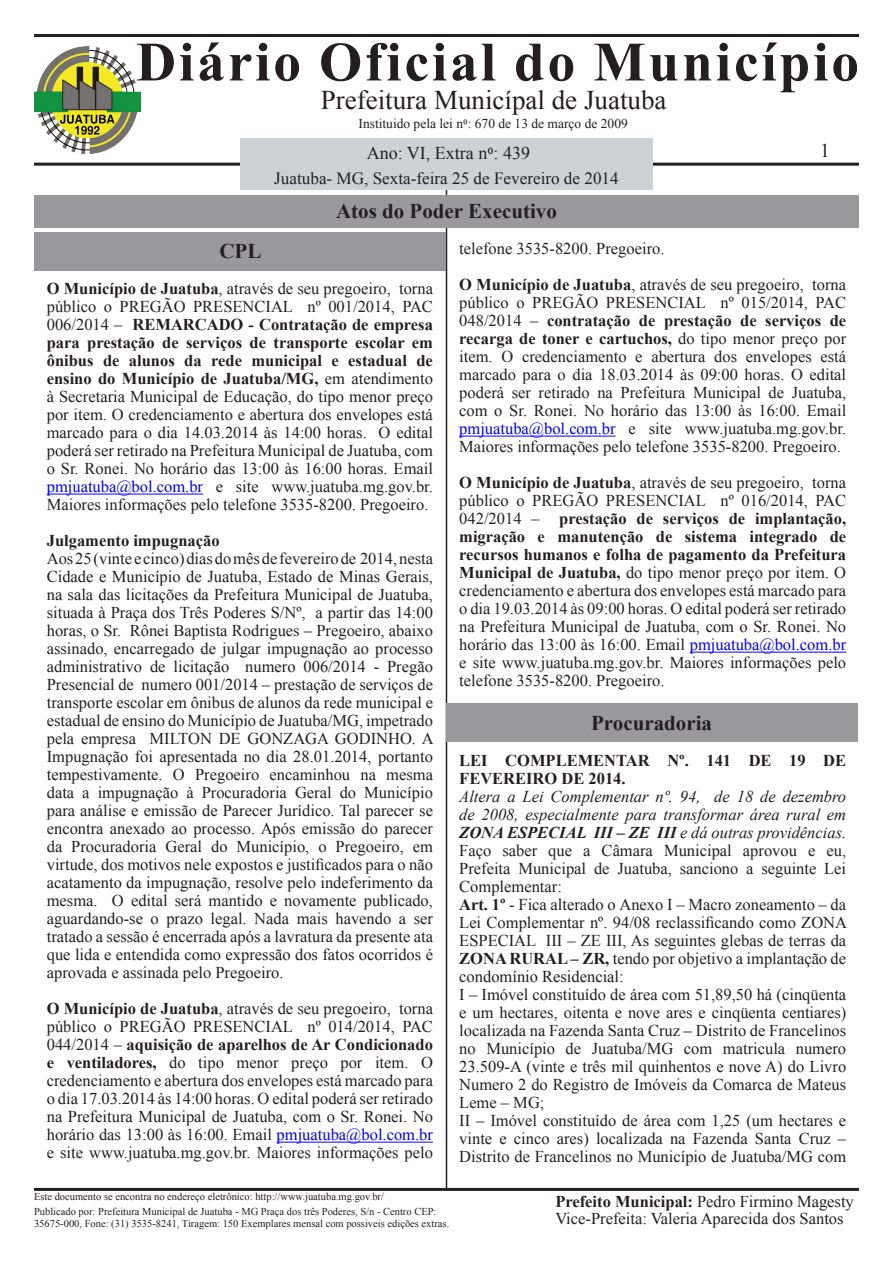
<style>
.page{position:relative;width:893px;height:1263px;background:#fff}
.page>*{position:absolute;margin:0;border:0;box-sizing:border-box;transform-origin:0 0}
.t1{font:700 55.5px "Times New Roman";letter-spacing:.05em;color:#231f20}
.t2{font:27px "Times New Roman";color:#231f20}
.t3{font:700 21px "Times New Roman";color:#231f20}
.t4{font:19.5px "Times New Roman";color:#231f20}
.t5{font:18px "Times New Roman";color:#231f20}
.t6{font:17.1px "Times New Roman";color:#231f20}
.Body_Text{font:16.5px/18px "Times New Roman";color:#231f20;text-align:justify}
.Default{font:italic 16.5px/18px "Times New Roman";color:#231f20;text-align:justify}
.Default-2{font:16.5px/18px "Times New Roman";color:#231f20;text-align:justify}
.Corpo_de_texto{font:700 16.5px/18px "Times New Roman";color:#231f20}
.t7{font:13.5px "Times New Roman";color:#231f20}
.t8{font:10.5px/14.7px "Times New Roman";color:#231f20}
.s1{font-family:"Minion Pro"}
.s2{font-weight:700}
.s3{color:#00f}
</style>
<div class="page">
<hr style="left:34px;top:163px;width:825px;height:3px;background:#231f20">
<hr style="left:34px;top:1188px;width:825px;height:3px;background:#231f20">
<div style="left:240px;top:138px;width:413px;height:52px;background:#ced2d7"></div>
<hr style="left:34px;top:34px;width:825px;height:3px;background:#231f20">
<img style="left:34px;top:47px;width:106px;height:106px">
<hr style="left:446px;top:190px;width:1px;height:1000px;background:#231f20">
<div style="left:34px;top:195px;width:825px;height:32px;background:#99989a"></div>
<div style="left:34px;top:232px;width:412px;height:38px;background:#99989a"></div>
<div style="left:446px;top:704px;width:411px;height:38px;background:#99989a"></div>
<hr style="left:47px;top:494px;width:156px;height:1px;background:#00f">
<hr style="left:277px;top:1142px;width:156px;height:1px;background:#00f">
<hr style="left:459px;top:436px;width:157px;height:1px;background:#00f">
<hr style="left:690px;top:652px;width:156px;height:1px;background:#00f">
<h1 class="t1" style="left:136px;top:22px;width:724px">Diário Oficial do Município</h1>
<h2 class="t2" style="left:321px;top:81px;width:347px">Prefeitura Municípal de Juatuba</h2>
<p class="t7" style="left:358px;top:114px;width:271px">Instituido pela lei n<span class="s1">0</span>: 670 de 13 de março de 2009</p>
<p class="t5" style="left:367px;top:140px;width:165px">Ano: VI, Extra n<span class="s1">0</span>: 439</p>
<p class="t4" style="left:820px;top:137px;width:11px">1</p>
<p class="t6" style="left:274px;top:166px;width:346px">Juatuba- MG, Sexta-feira 25 de Fevereiro de 2014</p>
<p class="t3" style="left:336px;top:196px;width:222px">Atos do Poder Executivo</p>
<p class="t3" style="left:219px;top:236px;width:43px">CPL</p>
<p class="Body_Text" style="left:47px;top:279px;width:388px"><span class="s2">O Município de Juatuba</span>, através de seu pregoeiro, torna público o PREGÃO PRESENCIAL nº 001/2014, PAC 006/2014 – <span class="s2">REMARCADO - Contratação de empresa para prestação de serviços de transporte escolar em ônibus de alunos da rede municipal e estadual de ensino do Município de Juatuba/MG,</span> em atendimento à Secretaria Municipal de Educação, do tipo menor preço por item. O credenciamento e abertura dos envelopes está marcado para o dia 14.03.2014 às 14:00 horas. O edital poderá ser retirado na Prefeitura Municipal de Juatuba, com o Sr. Ronei. No horário das 13:00 às 16:00 horas. Email <span class="s3">pmjuatuba@bol.com.br</span> e site www.juatuba.mg.gov.br.<br>Maiores informações pelo telefone 3535-8200. Pregoeiro.</p>
<p class="Corpo_de_texto" style="left:47px;top:531px;width:174px">Julgamento impugnação</p>
<p class="Body_Text" style="left:47px;top:549px;width:389px">Aos 25 (vinte e cinco) dias do mês de fevereiro de 2014, nesta Cidade e Município de Juatuba, Estado de Minas Gerais, na sala das licitações da Prefeitura Municipal de Juatuba, situada à Praça dos Três Poderes S/Nº, a partir das 14:00 horas, o Sr. Rônei Baptista Rodrigues – Pregoeiro, abaixo assinado, encarregado de julgar impugnação ao processo administrativo de licitação numero 006/2014 - Pregão Presencial de numero 001/2014 – prestação de serviços de transporte escolar em ônibus de alunos da rede municipal e estadual de ensino do Município de Juatuba/MG, impetrado pela empresa MILTON DE GONZAGA GODINHO. A Impugnação foi apresentada no dia 28.01.2014, portanto tempestivamente. O Pregoeiro encaminhou na mesma data a impugnação à Procuradoria Geral do Município para análise e emissão de Parecer Jurídico. Tal parecer se encontra anexado ao processo. Após emissão do parecer da Procuradoria Geral do Município, o Pregoeiro, em virtude, dos motivos nele expostos e justificados para o não acatamento da impugnação, resolve pelo indeferimento da mesma. O edital será mantido e novamente publicado, aguardando-se o prazo legal. Nada mais havendo a ser tratado a sessão é encerrada após a lavratura da presente ata que lida e entendida como expressão dos fatos ocorridos é aprovada e assinada pelo Pregoeiro.</p>
<p class="Body_Text" style="left:47px;top:999px;width:388px"><span class="s2">O Município de Juatuba</span>, através de seu pregoeiro, torna público o PREGÃO PRESENCIAL nº 014/2014, PAC 044/2014 – <span class="s2">aquisição de aparelhos de Ar Condicionado e ventiladores,</span> do tipo menor preço por item. O credenciamento e abertura dos envelopes está marcado para o dia 17.03.2014 às 14:00 horas. O edital poderá ser retirado na Prefeitura Municipal de Juatuba, com o Sr. Ronei. No horário das 13:00 às 16:00. Email <span class="s3">pmjuatuba@bol.com.br </span>e site www.juatuba.mg.gov.br. Maiores informações pelo</p>
<p class="Body_Text" style="left:459px;top:239px;width:207px">telefone 3535-8200. Pregoeiro.</p>
<p class="Body_Text" style="left:459px;top:275px;width:388px"><span class="s2">O Município de Juatuba</span>, através de seu pregoeiro, torna público o PREGÃO PRESENCIAL nº 015/2014, PAC 048/2014 – <span class="s2">contratação de prestação de serviços de recarga de toner e cartuchos,</span> do tipo menor preço por item. O credenciamento e abertura dos envelopes está marcado para o dia 18.03.2014 às 09:00 horas. O edital poderá ser retirado na Prefeitura Municipal de Juatuba, com o Sr. Ronei. No horário das 13:00 às 16:00. Email <span class="s3">pmjuatuba@bol.com.br</span> e site www.juatuba.mg.gov.br.<br>Maiores informações pelo telefone 3535-8200. Pregoeiro.</p>
<p class="Body_Text" style="left:459px;top:473px;width:388px"><span class="s2">O Município de Juatuba</span>, através de seu pregoeiro, torna público o PREGÃO PRESENCIAL nº 016/2014, PAC 042/2014 – <span class="s2">prestação de serviços de implantação, migração e manutenção de sistema integrado de recursos humanos e folha de pagamento da Prefeitura Municipal de Juatuba,</span> do tipo menor preço por item. O credenciamento e abertura dos envelopes está marcado para o dia 19.03.2014 às 09:00 horas. O edital poderá ser retirado na Prefeitura Municipal de Juatuba, com o Sr. Ronei. No horário das 13:00 às 16:00. Email <span class="s3">pmjuatuba@bol.com.br </span>e site www.juatuba.mg.gov.br. Maiores informações pelo telefone 3535-8200. Pregoeiro.</p>
<p class="t3" style="left:591px;top:708px;width:122px">Procuradoria</p>
<p class="Corpo_de_texto" style="left:459px;top:750px;width:388px">LEI COMPLEMENTAR Nº. 141 DE 19 DE<br>FEVEREIRO DE 2014.</p>
<p class="Default" style="left:459px;top:787px;width:388px">Altera a Lei Complementar nº. 94, de 18 de dezembro de 2008, especialmente para transformar área rural em <span class="s2">ZONA ESPECIAL III – ZE III</span> e dá outras providências.</p>
<p class="Default-2" style="left:459px;top:841px;width:388px">Faço saber que a Câmara Municipal aprovou e eu, Prefeita Municipal de Juatuba, sanciono a seguinte Lei Complementar:</p>
<p class="Body_Text" style="left:459px;top:895px;width:389px"><span class="s2">Art. 1º</span> - Fica alterado o Anexo I – Macro zoneamento – da Lei Complementar nº. 94/08 reclassificando como ZONA ESPECIAL III – ZE III, As seguintes glebas de terras da <span class="s2">ZONA RURAL – ZR,</span> tendo por objetivo a implantação de condomínio Residencial:</p>
<p class="Body_Text" style="left:459px;top:985px;width:388px">I – Imóvel constituído de área com 51,89,50 há (cinqüenta e um hectares, oitenta e nove ares e cinqüenta centiares) localizada na Fazenda Santa Cruz – Distrito de Francelinos no Município de Juatuba/MG com matricula numero 23.509-A (vinte e três mil quinhentos e nove A) do Livro Numero 2 do Registro de Imóveis da Comarca de Mateus Leme – MG;</p>
<p class="Body_Text" style="left:459px;top:1111px;width:388px">II – Imóvel constituído de área com 1,25 (um hectares e vinte e cinco ares) localizada na Fazenda Santa Cruz – Distrito de Francelinos no Município de Juatuba/MG com</p>
<p class="t8" style="left:34px;top:1189px;width:404px">Este documento se encontra no endereço eletrônico: http://www.juatuba.mg.gov.br/<br>Publicado por: Prefeitura Municipal de Juatuba - MG Praça dos três Poderes, S/n - Centro CEP:</p>
<p class="t8" style="left:34px;top:1215px;width:417px">35675-000, Fone: (31) 3535-8241, Tiragem: 150 Exemplares mensal com possiveis edições extras.</p>
<p class="Body_Text" style="left:555px;top:1193px;width:300px;line-height:16.5px"><span class="s2">Prefeito Municipal:</span> Pedro Firmino Magesty<br>Vice-Prefeita: Valeria Aparecida dos Santos</p>
</div>
